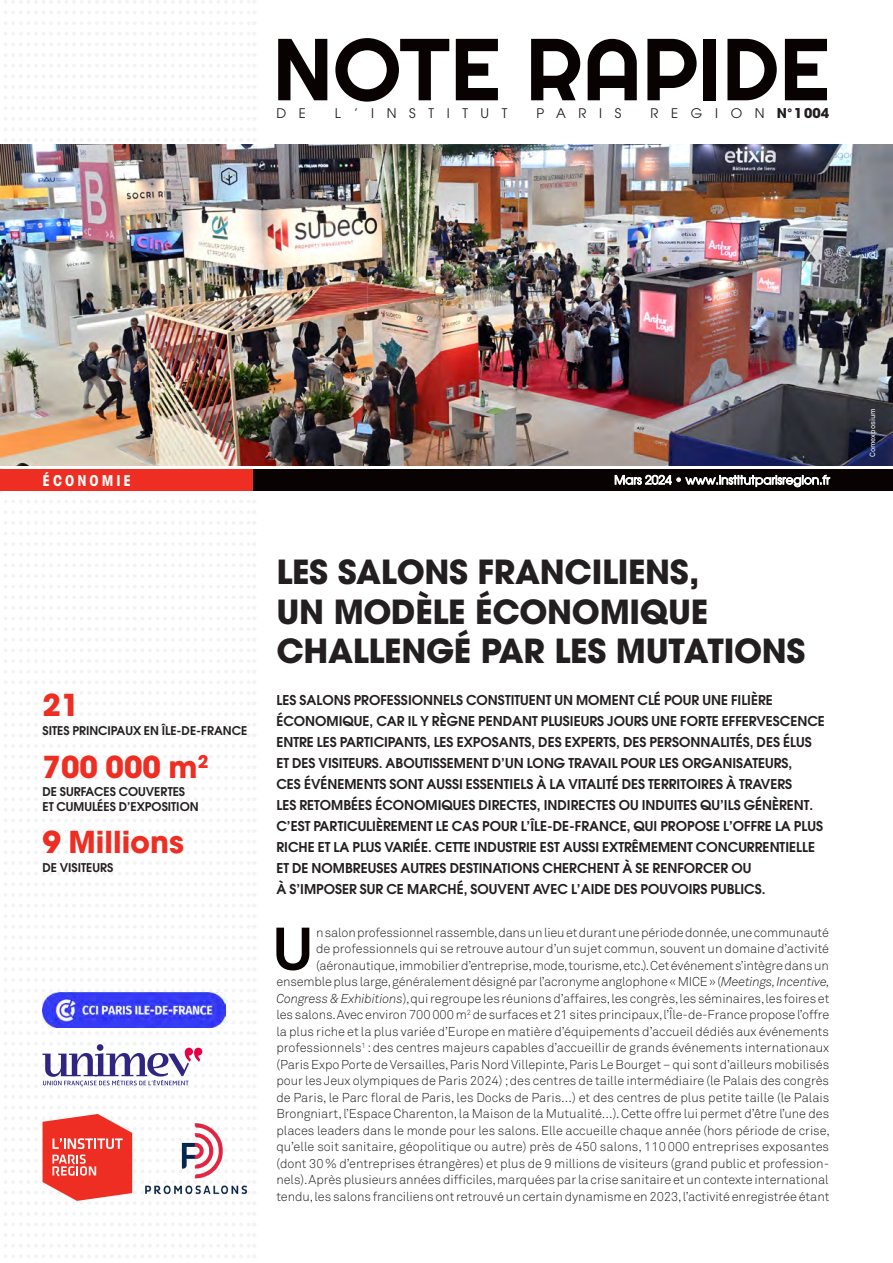
<style>
.page{position:relative;width:893px;height:1263px;background:#fff}
.page>*{position:absolute;margin:0;border:0;box-sizing:border-box;transform-origin:0 0}
.t1{font:87.75px "Righteous";color:#080302}
.t2{font:700 59.25px "Akkurat Pro";color:#080302}
.t3{font:700 33px/39.6px "Avant Garde";letter-spacing:-.01em;color:#231f20}
.t4{font:700 30px "Avant Garde";color:#ee2e22}
.t5{font:700 condensed 15px "Avant Garde";letter-spacing:.2em;color:#fff}
.t6{font:600 13.5px/21px "Avant Garde";color:#231f20}
.t7{font:700 13.5px "Avant Garde";color:#231f20}
.t8{font:13.2px "Avant Garde";letter-spacing:.96em;color:#231f20}
.t9{font:12.75px/16.5px "Akkurat Light Pro";letter-spacing:-.005em;color:#231f20;text-align:right}
.t10{font:600 12px/14.4px "Avant Garde";color:#231f20}
.t11{font:12px "Avant Garde";color:#fff}
.t12{font:7.5px "Akkurat Pro";color:#fff}
.s1{font-style:italic}
</style>
<div class="page">
<svg style="left:4px;top:0;width:246px;height:3px"></svg>
<svg style="left:4px;top:11px;width:246px;height:3px"></svg>
<svg style="left:4px;top:22px;width:246px;height:3px"></svg>
<svg style="left:4px;top:32px;width:246px;height:3px"></svg>
<svg style="left:4px;top:43px;width:246px;height:3px"></svg>
<svg style="left:4px;top:53px;width:246px;height:4px"></svg>
<svg style="left:4px;top:64px;width:246px;height:3px"></svg>
<svg style="left:4px;top:75px;width:246px;height:3px"></svg>
<svg style="left:4px;top:85px;width:246px;height:3px"></svg>
<svg style="left:4px;top:96px;width:246px;height:3px"></svg>
<svg style="left:4px;top:107px;width:246px;height:3px"></svg>
<svg style="left:4px;top:117px;width:246px;height:3px"></svg>
<svg style="left:4px;top:128px;width:246px;height:3px"></svg>
<svg style="left:4px;top:139px;width:246px;height:3px"></svg>
<svg style="left:4px;top:500px;width:246px;height:3px"></svg>
<svg style="left:4px;top:511px;width:246px;height:3px"></svg>
<svg style="left:4px;top:521px;width:246px;height:3px"></svg>
<svg style="left:4px;top:532px;width:246px;height:3px"></svg>
<svg style="left:4px;top:543px;width:246px;height:3px"></svg>
<svg style="left:4px;top:553px;width:246px;height:3px"></svg>
<svg style="left:4px;top:564px;width:246px;height:3px"></svg>
<svg style="left:4px;top:574px;width:246px;height:4px"></svg>
<svg style="left:4px;top:585px;width:246px;height:3px"></svg>
<svg style="left:4px;top:596px;width:246px;height:3px"></svg>
<svg style="left:4px;top:606px;width:246px;height:3px"></svg>
<svg style="left:4px;top:617px;width:246px;height:3px"></svg>
<svg style="left:4px;top:628px;width:246px;height:3px"></svg>
<svg style="left:4px;top:638px;width:246px;height:3px"></svg>
<svg style="left:4px;top:649px;width:246px;height:3px"></svg>
<svg style="left:4px;top:659px;width:246px;height:4px"></svg>
<svg style="left:4px;top:670px;width:246px;height:3px"></svg>
<svg style="left:4px;top:681px;width:246px;height:3px"></svg>
<svg style="left:4px;top:691px;width:246px;height:3px"></svg>
<svg style="left:4px;top:702px;width:246px;height:3px"></svg>
<svg style="left:4px;top:713px;width:246px;height:3px"></svg>
<svg style="left:4px;top:723px;width:246px;height:3px"></svg>
<svg style="left:4px;top:734px;width:246px;height:3px"></svg>
<svg style="left:4px;top:744px;width:246px;height:4px"></svg>
<svg style="left:4px;top:755px;width:246px;height:3px"></svg>
<svg style="left:4px;top:766px;width:246px;height:3px"></svg>
<svg style="left:4px;top:776px;width:246px;height:4px"></svg>
<svg style="left:4px;top:787px;width:246px;height:3px"></svg>
<svg style="left:4px;top:798px;width:246px;height:3px"></svg>
<svg style="left:4px;top:808px;width:246px;height:3px"></svg>
<svg style="left:4px;top:819px;width:246px;height:3px"></svg>
<svg style="left:4px;top:830px;width:246px;height:3px"></svg>
<svg style="left:4px;top:840px;width:246px;height:3px"></svg>
<svg style="left:4px;top:851px;width:246px;height:3px"></svg>
<svg style="left:4px;top:861px;width:246px;height:4px"></svg>
<svg style="left:4px;top:872px;width:246px;height:3px"></svg>
<svg style="left:4px;top:883px;width:246px;height:3px"></svg>
<svg style="left:4px;top:893px;width:246px;height:3px"></svg>
<svg style="left:4px;top:904px;width:246px;height:3px"></svg>
<svg style="left:4px;top:915px;width:246px;height:3px"></svg>
<svg style="left:4px;top:925px;width:246px;height:3px"></svg>
<svg style="left:4px;top:936px;width:246px;height:3px"></svg>
<svg style="left:4px;top:946px;width:246px;height:4px"></svg>
<svg style="left:4px;top:957px;width:246px;height:3px"></svg>
<svg style="left:4px;top:968px;width:246px;height:3px"></svg>
<svg style="left:4px;top:978px;width:246px;height:4px"></svg>
<svg style="left:4px;top:989px;width:246px;height:3px"></svg>
<svg style="left:4px;top:999px;width:246px;height:4px"></svg>
<svg style="left:4px;top:1010px;width:246px;height:4px"></svg>
<svg style="left:4px;top:1020px;width:246px;height:4px"></svg>
<svg style="left:4px;top:1032px;width:246px;height:3px"></svg>
<svg style="left:4px;top:1095px;width:246px;height:3px"></svg>
<svg style="left:4px;top:1212px;width:246px;height:3px"></svg>
<svg style="left:4px;top:1223px;width:246px;height:3px"></svg>
<svg style="left:4px;top:1234px;width:246px;height:3px"></svg>
<svg style="left:4px;top:1244px;width:246px;height:3px"></svg>
<svg style="left:4px;top:1255px;width:246px;height:3px"></svg>
<svg style="left:4px;top:1106px;width:246px;height:99px"></svg>
<div style="left:0;top:469px;width:255px;height:21px;background:#ee2e22"></div>
<div style="left:254px;top:469px;width:639px;height:21px;background:#080302"></div>
<img style="left:0;top:145px;width:893px;height:321px">
<svg style="left:4px;top:1042px;width:246px;height:46px"></svg>
<img style="left:137px;top:1111px;width:118px;height:94px">
<img style="left:43px;top:993px;width:183px;height:35px">
<h1 class="t1" style="left:272px;top:14px;width:559px">NOTE RAPIDE</h1>
<p class="t8" style="left:276px;top:106px;width:31px">D E</p>
<p class="t8" style="left:335px;top:106px;width:174px">L’INSTITUT</p>
<p class="t8" style="left:537px;top:106px;width:86px">PARIS</p>
<p class="t8" style="left:650px;top:106px;width:116px">REGION</p>
<p class="t7" style="left:777px;top:105px;width:54px">N°1004</p>
<p class="t5" style="left:43px;top:471px;width:90px">ÉCONOMIE</p>
<p class="t11" style="left:614px;top:473px;width:217px">Mars 2024 • www.institutparisregion.fr</p>
<h3 class="t4" style="left:43px;top:686px;width:39px">21</h3>
<p class="t10" style="left:43px;top:723px;width:206px">SITES PRINCIPAUX EN ÎLE-DE-FRANCE</p>
<h3 class="t4" style="left:43px;top:747px;width:167px">700 000 m<sup>2</sup></h3>
<p class="t10" style="left:43px;top:784px;width:158px">DE SURFACES COUVERTES<br>ET CUMULÉES D’EXPOSITION</p>
<h3 class="t4" style="left:43px;top:823px;width:143px">9 Millions</h3>
<p class="t10" style="left:43px;top:860px;width:72px">DE VISITEURS</p>
<h3 class="t3" style="left:276px;top:552px;width:530px">LES SALONS FRANCILIENS,<br>UN MODÈLE ÉCONOMIQUE<br>CHALLENGÉ PAR LES MUTATIONS</h3>
<p class="t6" style="left:276px;top:689px;width:550px">LES SALONS PROFESSIONNELS CONSTITUENT UN MOMENT CLÉ POUR UNE FILIÈRE ÉCONOMIQUE, CAR IL Y RÈGNE PENDANT PLUSIEURS JOURS UNE FORTE EFFERVESCENCE ENTRE LES PARTICIPANTS, LES EXPOSANTS, DES EXPERTS, DES PERSONNALITÉS, DES ÉLUS ET DES VISITEURS. ABOUTISSEMENT D’UN LONG TRAVAIL POUR LES ORGANISATEURS,<br>CES ÉVÉNEMENTS SONT AUSSI ESSENTIELS À LA VITALITÉ DES TERRITOIRES À TRAVERS<br>LES RETOMBÉES ÉCONOMIQUES DIRECTES, INDIRECTES OU INDUITES QU’ILS GÉNÈRENT.<br>C’EST PARTICULIÈREMENT LE CAS POUR L’ÎLE-DE-FRANCE, QUI PROPOSE L’OFFRE LA PLUS RICHE ET LA PLUS VARIÉE. CETTE INDUSTRIE EST AUSSI EXTRÊMEMENT CONCURRENTIELLE ET DE NOMBREUSES AUTRES DESTINATIONS CHERCHENT À SE RENFORCER OU<br>À S’IMPOSER SUR CE MARCHÉ, SOUVENT AVEC L’AIDE DES POUVOIRS PUBLICS.</p>
<h2 class="t2" style="left:273px;top:912px;width:42px">U</h2>
<p class="t9" style="left:276px;top:924px;width:555px">n salon professionnel rassemble, dans un lieu et durant une période donnée, une communauté<br>de professionnels qui se retrouve autour d’un sujet commun, souvent un domaine d’activité (aéronautique, immobilier d’entreprise, mode, tourisme, etc.). Cet événement s’intègre dans un ensemble plus large, généralement désigné par l’acronyme anglophone «MICE» (<span class="s1">Meetings, Incentive, Congress &amp; Exhibitions</span>), qui regroupe les réunions d’affaires, les congrès, les séminaires, les foires et les salons. Avec environ 700 000 m<sup>2</sup> de surfaces et 21 sites principaux, l’Île-de-France propose l’offre la plus riche et la plus variée d’Europe en matière d’équipements d’accueil dédiés aux événements professionnels<sup>1</sup> : des centres majeurs capables d’accueillir de grands événements internationaux (Paris Expo Porte de Versailles, Paris Nord Villepinte, Paris Le Bourget – qui sont d’ailleurs mobilisés pour les Jeux olympiques de Paris 2024) ; des centres de taille intermédiaire (le Palais des congrès de Paris, le Parc floral de Paris, les Docks de Paris…) et des centres de plus petite taille (le Palais Brongniart, l’Espace Charenton, la Maison de la Mutualité…). Cette offre lui permet d’être l’une des places leaders dans le monde pour les salons. Elle accueille chaque année (hors période de crise, qu’elle soit sanitaire, géopolitique ou autre) près de 450 salons, 110 000 entreprises exposantes (dont 30% d’entreprises étrangères) et plus de 9 millions de visiteurs (grand public et profession&shy;nels). Après plusieurs années difficiles, marquées par la crise sanitaire et un contexte international tendu, les salons franciliens ont retrouvé un certain dynamisme en 2023, l’activité enregistrée étant</p>
<p class="t12" style="left:868px;top:457px;width:50px;rotate:-90deg">Comexposium</p>
</div>
